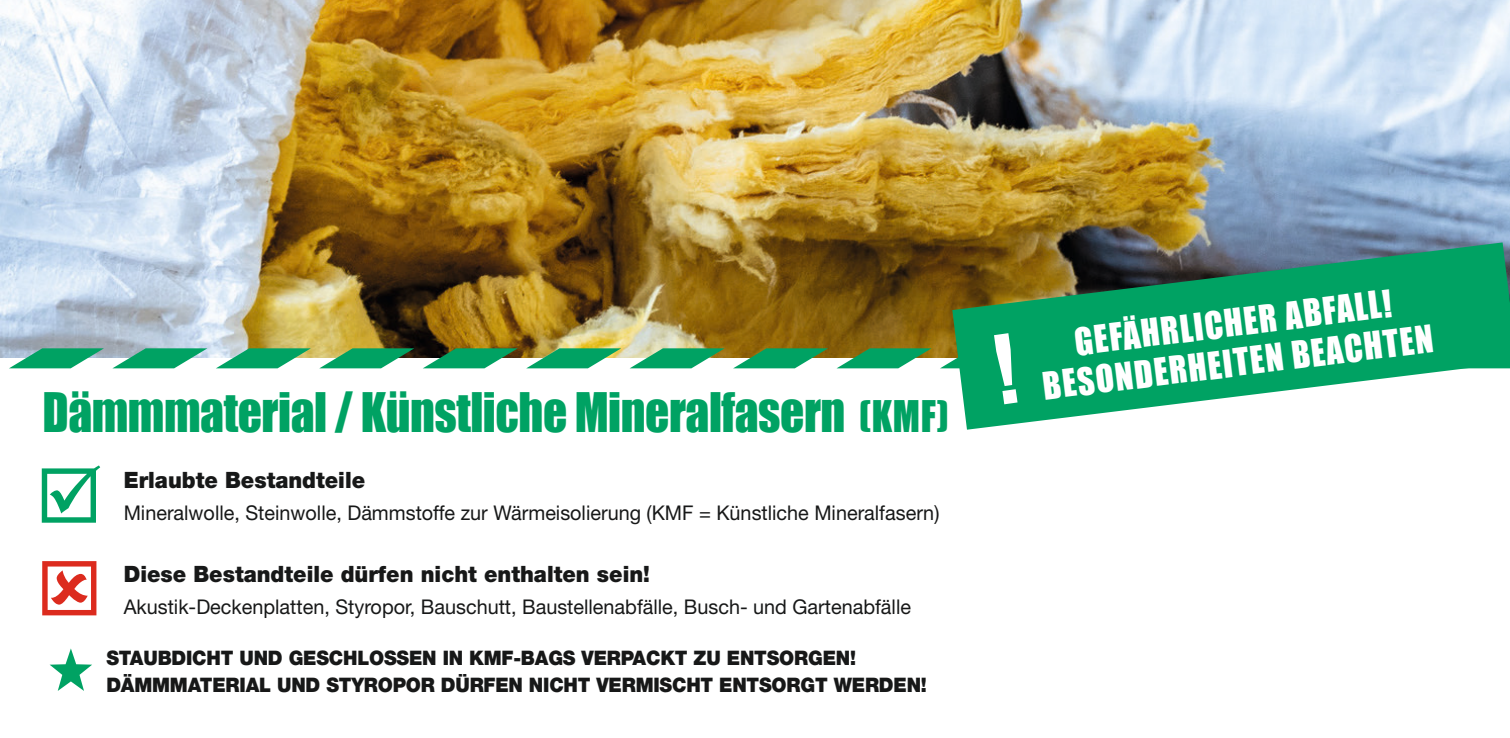
<style>
.page{position:relative;width:1510px;height:738px;background:#fff}
.page>*{position:absolute;margin:0;border:0;box-sizing:border-box;transform-origin:0 0}
.t1{font:50px "Impact";letter-spacing:-.01em;color:#00a263;scale:.95 1}
.t2{font:35px "Impact";color:#fff;scale:.95 1}
.t3{font:900 22.5px "Helvetica Neue LT Std";color:#171818;scale:.95 1}
.t4{font:20.25px "Helvetica Neue LT Std";color:#171818}
.t5{font:900 20px/27.5px "Helvetica Neue LT Std";letter-spacing:-.01em;color:#171818;scale:.95 1}
.s1{font-size:40px}
.s2{color:#00a263}
</style>
<div class="page">
<img style="left:0;top:0;width:1509px;height:357px">
<svg style="left:50px;top:648px;width:42px;height:42px"></svg>
<svg style="left:952px;top:242px;width:557px;height:187px;fill:#00a263"></svg>
<svg style="left:26px;top:333px;width:1483px;height:71px"></svg>
<h1 class="t1" style="left:43px;top:373px;width:955px">Dämmmaterial / Künstliche Mineralfasern <span class="s1">(KMF)</span></h1>
<p class="t3" style="left:124px;top:466px;width:256px">Erlaubte Bestandteile</p>
<p class="t4" style="left:35px;top:500px;width:905px"><span class="s2">☑</span> Mineralwolle, Steinwolle, Dämmstoffe zur Wärmeisolierung (KMF = Künstliche Mineralfasern)</p>
<p class="t3" style="left:124px;top:559px;width:555px">Diese Bestandteile dürfen nicht enthalten sein!</p>
<p class="t4" style="left:124px;top:594px;width:789px">Akustik-Deckenplatten, Styropor, Bauschutt, Baustellenabfälle, Busch- und Gartenabfälle</p>
<p class="t5" style="left:106px;top:643px;width:865px">STAUBDICHT UND GESCHLOSSEN IN KMF-BAGS VERPACKT ZU ENTSORGEN!<br>DÄMMMATERIAL UND STYROPOR DÜRFEN NICHT VERMISCHT ENTSORGT WERDEN!</p>
<h2 class="t2" style="left:1071px;top:314px;width:337px;rotate:-7deg">GEFÄHRLICHER ABFALL!</h2>
<h2 class="t2" style="left:1039px;top:359px;width:415px;rotate:-7deg">BESONDERHEITEN BEACHTEN</h2>
</div>
